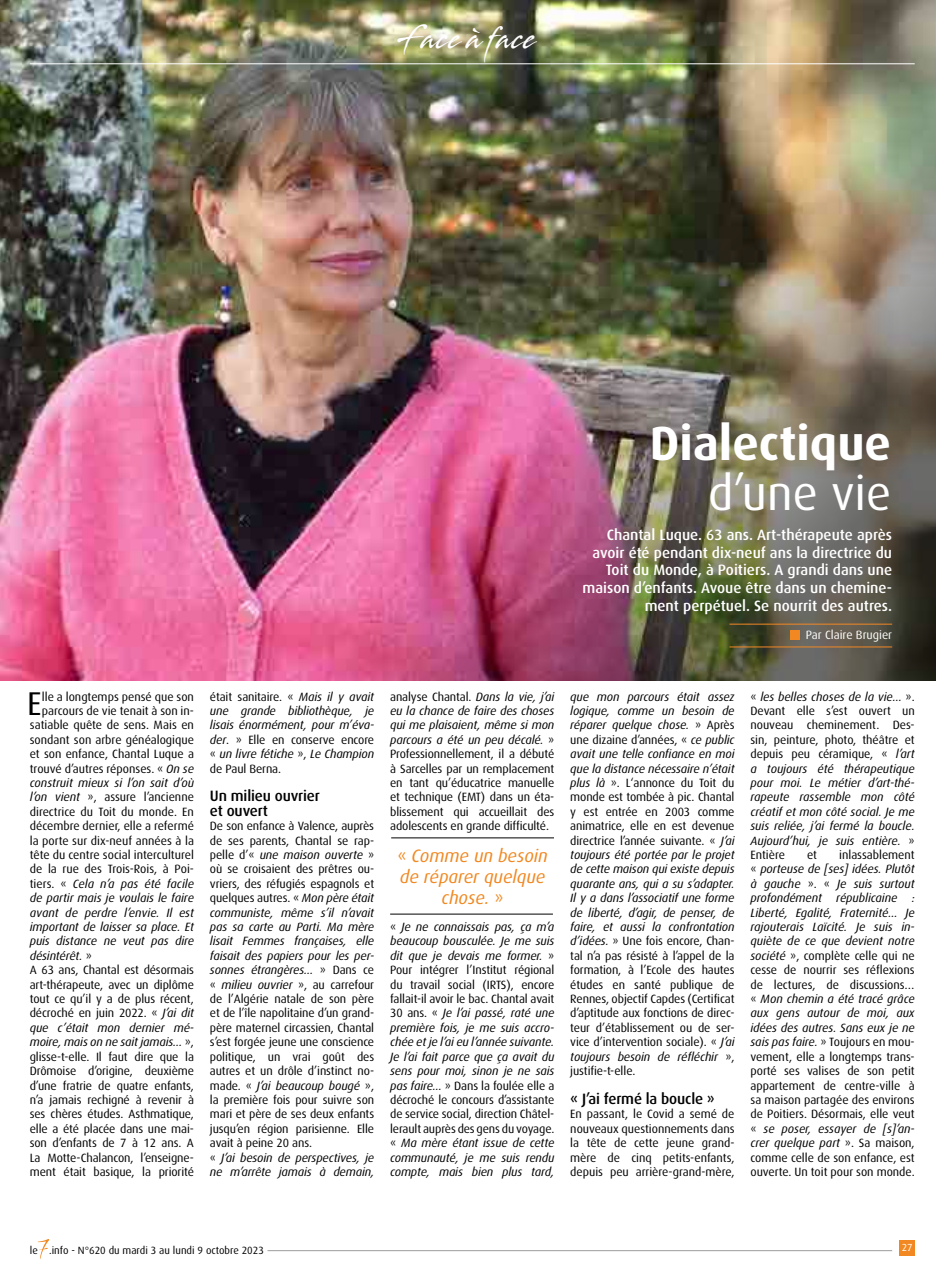
<style>
.page{position:relative;width:936px;height:1276px;background:#fff}
.page>*{position:absolute;margin:0;border:0;box-sizing:border-box;transform-origin:0 0}
.t1{font:700 48px "Dax";color:#fff}
.t2{font:48px "Dax";color:#fff}
.t3{font:33px "Dax";color:#000}
.t4{font:30px "Stingray";letter-spacing:.04em;color:#fff;scale:.74 1}
.t5{font:italic 18px/21px "Dax";color:#f18821;text-align:center}
.t6{font:500 15px/17.7px "Dax";color:#fff;text-align:right}
.t7{font:500 15px/14.4px "Dax";letter-spacing:-.01em;color:#000}
.t8{font:12px/14.4px "Dax";letter-spacing:-.01em;color:#000;text-align:justify}
.t9{font:italic 12px/14.4px "Dax";letter-spacing:-.01em;color:#000;text-align:justify}
.t10{font:12px "Dax";color:#fff}
.t11{font:10.5px "Dax";color:#000}
.t12{font:10.2px "Dax";color:#fff}
.s1{font-style:italic}
.s2{font-style:normal}
</style>
<div class="page">
<img style="left:0;top:0;width:935px;height:680px">
<hr style="left:729px;top:624px;width:163px;height:1px;background:#f18825">
<div style="left:789px;top:630px;width:10px;height:10px;background:#f18821"></div>
<hr style="left:729px;top:646px;width:163px;height:1px;background:#f18825">
<hr style="left:30px;top:64px;width:884px;height:1px;background:#fff">
<div style="left:899px;top:1240px;width:15px;height:15px;background:#f18821"></div>
<hr style="left:391px;top:837px;width:163px;height:1px;background:#000">
<hr style="left:390px;top:914px;width:163px;height:1px;background:#000">
<hr style="left:267px;top:1250px;width:625px;height:1px;background:#9d9d9c">
<svg style="left:38px;top:1239px;width:11px;height:19px"></svg>
<h3 class="t4" style="left:399px;top:18px;width:186px">Face à face</h3>
<h1 class="t1" style="left:649px;top:416px;width:243px">Dialectique</h1>
<h1 class="t2" style="left:708px;top:466px;width:184px">d’une vie</h1>
<p class="t6" style="left:582px;top:526px;width:311px">Chantal Luque. 63 ans. Art-thérapeute après avoir été pendant dix-neuf ans la directrice du Toit du Monde, à Poitiers. A grandi dans une maison d’enfants. Avoue être dans un chemine&shy;ment perpétuel. Se nourrit des autres.</p>
<p class="t10" style="left:805px;top:628px;width:88px">Par Claire Brugier</p>
<h2 class="t3" style="left:27px;top:685px;width:16px">E</h2>
<p class="t8" style="left:42px;top:689px;width:154px">lle a longtemps pensé que son</p>
<p class="t8" style="left:42px;top:704px;width:154px">parcours de vie tenait à son in-</p>
<p class="t8" style="left:30px;top:718px;width:166px">satiable quête de sens. Mais en</p>
<p class="t8" style="left:30px;top:732px;width:166px">sondant son arbre généalogique</p>
<p class="t8" style="left:30px;top:747px;width:166px">et son enfance, Chantal Luque a</p>
<p class="t8" style="left:30px;top:761px;width:166px">trouvé d’autres réponses. « <span class="s1">On se</span></p>
<p class="t9" style="left:30px;top:776px;width:166px">construit mieux si l’on sait d’où</p>
<p class="t8" style="left:30px;top:790px;width:166px"><span class="s1">l’on vient</span> », assure l’ancienne</p>
<p class="t8" style="left:30px;top:804px;width:166px">directrice du Toit du monde. En</p>
<p class="t8" style="left:30px;top:819px;width:166px">décembre dernier, elle a refermé</p>
<p class="t8" style="left:30px;top:833px;width:166px">la porte sur dix-neuf années à la</p>
<p class="t8" style="left:30px;top:848px;width:166px">tête du centre social interculturel</p>
<p class="t8" style="left:30px;top:862px;width:166px">de la rue des Trois-Rois, à Poi-</p>
<p class="t9" style="left:30px;top:876px;width:166px"><span class="s2">tiers. «</span> Cela n’a pas été facile</p>
<p class="t9" style="left:30px;top:891px;width:166px">de partir mais je voulais le faire</p>
<p class="t9" style="left:30px;top:905px;width:166px">avant de perdre l’envie. Il est</p>
<p class="t9" style="left:30px;top:920px;width:166px">important de laisser sa place. Et</p>
<p class="t9" style="left:30px;top:934px;width:166px">puis distance ne veut pas dire</p>
<p class="t9" style="left:30px;top:948px;width:64px">désintérêt. <span class="s2">»</span></p>
<p class="t8" style="left:30px;top:963px;width:166px">A 63 ans, Chantal est désormais</p>
<p class="t8" style="left:30px;top:977px;width:166px">art-thérapeute, avec un diplôme</p>
<p class="t8" style="left:30px;top:992px;width:166px">tout ce qu’il y a de plus récent,</p>
<p class="t8" style="left:30px;top:1006px;width:166px">décroché en juin 2022. « <span class="s1">J’ai dit</span></p>
<p class="t9" style="left:30px;top:1020px;width:166px">que c’était mon dernier mé-</p>
<p class="t9" style="left:30px;top:1035px;width:166px">moire, mais on ne sait jamais… <span class="s2">»,</span></p>
<p class="t8" style="left:30px;top:1049px;width:166px">glisse-t-elle. Il faut dire que la</p>
<p class="t8" style="left:30px;top:1064px;width:166px">Drômoise d’origine, deuxième</p>
<p class="t8" style="left:30px;top:1078px;width:166px">d’une fratrie de quatre enfants,</p>
<p class="t8" style="left:30px;top:1092px;width:166px">n’a jamais rechigné à revenir à</p>
<p class="t8" style="left:30px;top:1107px;width:166px">ses chères études. Asthmatique,</p>
<p class="t8" style="left:30px;top:1121px;width:166px">elle a été placée dans une mai-</p>
<p class="t8" style="left:30px;top:1136px;width:166px">son d’enfants de 7 à 12 ans. A</p>
<p class="t8" style="left:30px;top:1150px;width:166px">La Motte-Chalancon, l’enseigne-</p>
<p class="t8" style="left:30px;top:1164px;width:166px">ment était basique, la priorité</p>
<p class="t9" style="left:210px;top:689px;width:166px"><span class="s2">était sanitaire. «</span> Mais il y avait une grande bibliothèque, je lisais énormément, pour m’éva&shy;der<span class="s2">. » Elle en conserve encore «</span> un livre fétiche <span class="s2">»,</span> Le Champion <span class="s2">de Paul Berna.</span></p>
<p class="t7" style="left:210px;top:789px;width:111px">Un milieu ouvrier et ouvert</p>
<p class="t8" style="left:210px;top:819px;width:166px;text-align:left">De son enfance à Valence, auprès de ses parents, Chantal se rap&shy;pelle d’« <span class="s1">une maison ouverte</span> » où se croisaient des prêtres ou&shy;vriers, des réfugiés espagnols et quelques autres. « <span class="s1">Mon père était communiste, même s’il n’avait pas sa carte au Parti. Ma mère lisait Femmes françaises, elle faisait des papiers pour les per&shy;sonnes étrangères…</span> » Dans ce « <span class="s1">milieu ouvrier</span> », au carrefour de l’Algérie natale de son père et de l’île napolitaine d’un grand&shy;père maternel circassien, Chantal s’est forgée jeune une conscience politique, un vrai goût des autres et un drôle d’instinct no&shy;made. « <span class="s1">J’ai beaucoup bougé</span> », la première fois pour suivre son mari et père de ses deux enfants jusqu’en région parisienne. Elle avait à peine 20 ans.<br>« <span class="s1">J’ai besoin de perspectives, je ne m’arrête jamais à demain,</span></p>
<p class="t8" style="left:390px;top:689px;width:166px">analyse Chantal. <span class="s1">Dans la vie, j’ai eu la chance de faire des choses qui me plaisaient, même si mon parcours a été un peu décalé.</span> » Professionnellement, il a débuté à Sarcelles par un remplacement en tant qu’éducatrice manuelle et technique (EMT) dans un éta&shy;blissement qui accueillait des adolescents en grande difficulté.</p>
<h3 class="t5" style="left:397px;top:845px;width:152px"><span class="s2">«</span> Comme un besoin de réparer quelque chose. <span class="s2">»</span></h3>
<p class="t9" style="left:390px;top:920px;width:166px"><span class="s2">«</span> Je ne connaissais pas, ça m’a beaucoup bousculée. Je me suis dit que je devais me former. <span class="s2">» Pour intégrer l’Institut régional du travail social (IRTS), encore fallait-il avoir le bac. Chantal avait 30 ans. «</span> Je l’ai passé, raté une première fois, je me suis accro&shy;chée et je l’ai eu l’année suivante.<br>Je l’ai fait parce que ça avait du sens pour moi, sinon je ne sais pas faire... <span class="s2">» Dans la foulée elle a décroché le concours d’assistante de service social, direction Châtel&shy;lerault auprès des gens du voyage. «</span> Ma mère étant issue de cette communauté, je me suis rendu compte, mais bien plus tard,</p>
<p class="t8" style="left:570px;top:689px;width:166px"><span class="s1">que mon parcours était assez logique, comme un besoin de réparer quelque chose.</span> » Après une dizaine d’années, « <span class="s1">ce public avait une telle confiance en moi que la distance nécessaire n’était plus là</span> ». L‘annonce du Toit du monde est tombée à pic. Chantal y est entrée en 2003 comme animatrice, elle en est devenue directrice l’année suivante. « <span class="s1">J’ai toujours été portée par le projet de cette maison qui existe depuis quarante ans, qui a su s’adapter.<br>Il y a dans l’associatif une forme de liberté, d’agir, de penser, de faire, et aussi la confrontation d’idées.</span> » Une fois encore, Chan&shy;tal n’a pas résisté à l’appel de la formation, à l’Ecole des hautes études en santé publique de Rennes, objectif Capdes (Certificat d’aptitude aux fonctions de direc&shy;teur d’établissement ou de ser&shy;vice d’intervention sociale). « <span class="s1">J’ai toujours besoin de réfléchir</span> », justifie-t-elle.</p>
<p class="t7" style="left:570px;top:1091px;width:146px">« J’ai fermé la boucle »</p>
<p class="t8" style="left:570px;top:1107px;width:166px">En passant, le Covid a semé de nouveaux questionnements dans la tête de cette jeune grand&shy;mère de cinq petits-enfants, depuis peu arrière-grand-mère,</p>
<p class="t9" style="left:750px;top:689px;width:166px"><span class="s2">«</span> les belles choses de la vie… <span class="s2">».<br>Devant elle s’est ouvert un nouveau cheminement. Des&shy;sin, peinture, photo, théâtre et depuis peu céramique, «</span> l’art a toujours été thérapeutique pour moi. Le métier d’art-thé&shy;rapeute rassemble mon côté créatif et mon côté social. Je me suis reliée, j’ai fermé la boucle.<br>Aujourd’hui, je suis entière. <span class="s2">» Entière</span></p>
<p class="t8" style="left:750px;top:848px;width:166px;text-indent:89px">inlassablement « <span class="s1">porteuse de [ses] idées. Plutôt à gauche</span> ». « <span class="s1">Je suis surtout profondément républicaine :<br>Liberté, Egalité, Fraternité… Je rajouterais Laïcité. Je suis in&shy;quiète de ce que devient notre société</span> », complète celle qui ne cesse de nourrir ses réflexions de lectures, de discussions… « <span class="s1">Mon chemin a été tracé grâce aux gens autour de moi, aux idées des autres. Sans eux je ne sais pas faire.</span> » Toujours en mou&shy;vement, elle a longtemps trans&shy;porté ses valises de son petit appartement de centre-ville à sa maison partagée des environs de Poitiers. Désormais, elle veut « <span class="s1">se poser, essayer de [s]’an&shy;crer quelque part</span> ». Sa maison, comme celle de son enfance, est ouverte. Un toit pour son monde.</p>
<p class="t8" style="left:807px;top:848px;width:12px">et</p>
<p class="t11" style="left:30px;top:1244px;width:235px">le .info - N°620 du mardi 3 au lundi 9 octobre 2023</p>
<p class="t12" style="left:901px;top:1242px;width:12px">27</p>
</div>
